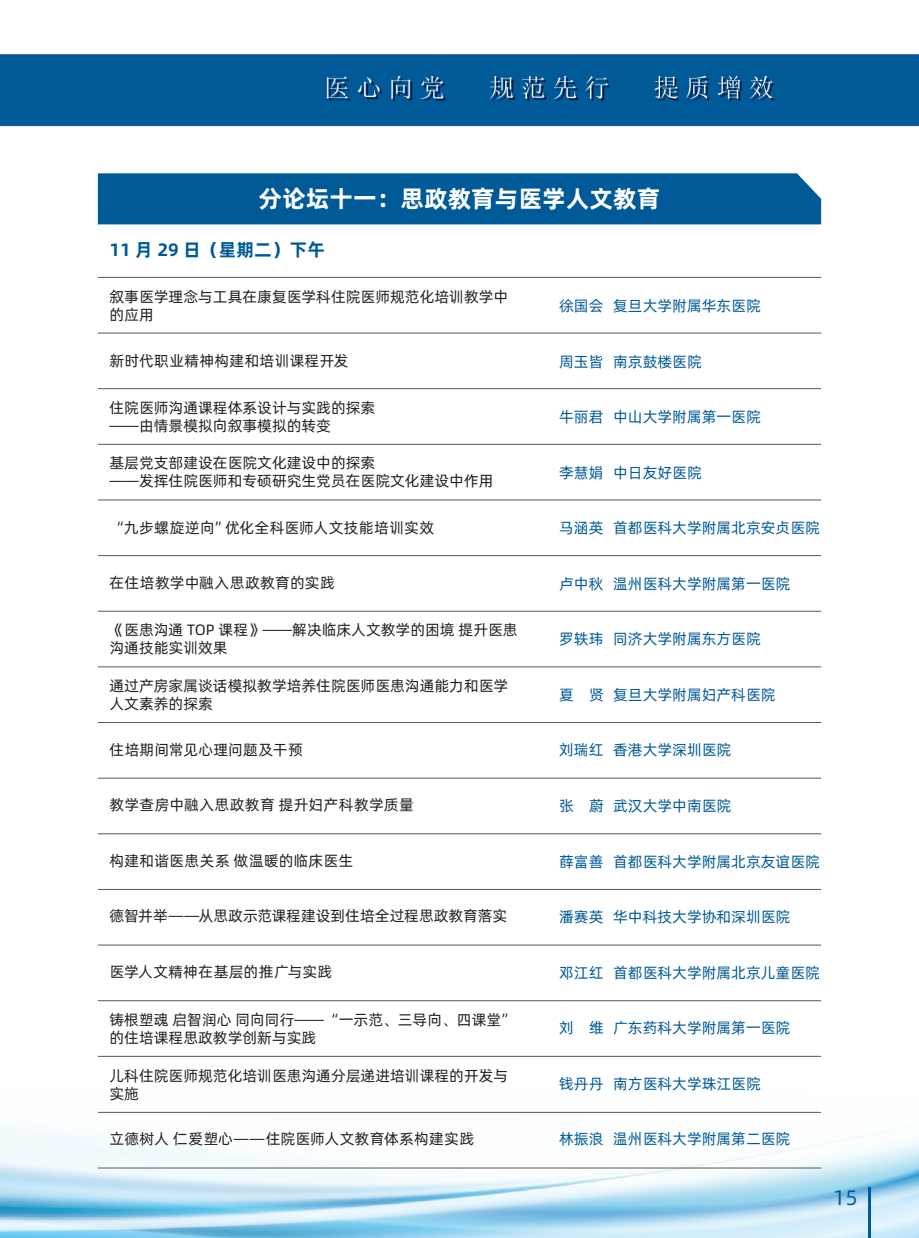
<style>
.page{position:relative;width:919px;height:1238px;background:#fff}
.page>*{position:absolute;margin:0;border:0;box-sizing:border-box;transform-origin:0 0}
.t1{font:24px "Alibaba Pu Hui Ti B";color:#fff}
.t2{font:21px "Alibaba Pu Hui Ti R";color:#015a98}
.t3{font:18px "Alibaba Pu Hui Ti B";color:#015a98}
.t4{font:15px/18px "Alibaba Pu Hui Ti R";color:#231f20}
.t5{font:15px "Alibaba Pu Hui Ti R";color:#015a98}
.t6{font:15px "Alibaba Pu Hui Ti R";letter-spacing:.02em;color:#231f20}
.t7{font:15px "Alibaba Pu Hui Ti R";letter-spacing:.025em;color:#231f20}
</style>
<div class="page">
<img style="left:0;top:54px;width:918px;height:1183px">
<hr style="left:868px;top:1186px;width:2px;height:51px;background:#015a98">
<div style="left:98px;top:173px;width:723px;height:51px;background:#015a98"></div>
<hr style="left:98px;top:333px;width:723px;height:1px;background:#57585a">
<hr style="left:98px;top:388px;width:723px;height:1px;background:#57585a">
<hr style="left:98px;top:444px;width:723px;height:1px;background:#57585a">
<hr style="left:98px;top:499px;width:723px;height:1px;background:#57585a">
<hr style="left:98px;top:611px;width:723px;height:1px;background:#57585a">
<hr style="left:98px;top:666px;width:723px;height:1px;background:#57585a">
<hr style="left:98px;top:722px;width:723px;height:1px;background:#57585a">
<hr style="left:98px;top:777px;width:723px;height:1px;background:#57585a">
<hr style="left:98px;top:833px;width:723px;height:1px;background:#57585a">
<hr style="left:98px;top:889px;width:723px;height:1px;background:#57585a">
<hr style="left:98px;top:944px;width:723px;height:1px;background:#57585a">
<hr style="left:98px;top:1000px;width:723px;height:1px;background:#57585a">
<hr style="left:98px;top:1056px;width:723px;height:1px;background:#57585a">
<hr style="left:98px;top:555px;width:723px;height:1px;background:#57585a">
<hr style="left:98px;top:277px;width:723px;height:1px;background:#57585a">
<hr style="left:98px;top:1112px;width:723px;height:1px;background:#57585a">
<hr style="left:98px;top:1167px;width:723px;height:1px;background:#57585a">
<h1 class="t1" style="left:258px;top:180px;width:403px">分论坛十一：思政教育与医学人文教育</h1>
<p class="t3" style="left:109px;top:235px;width:217px">11 月 29 日（星期二）下午</p>
<p class="t4" style="left:109px;top:287px;width:400px">叙事医学理念与工具在康复医学科住院医师规范化培训教学中的应用</p>
<p class="t4" style="left:109px;top:351px;width:240px">新时代职业精神构建和培训课程开发</p>
<p class="t4" style="left:109px;top:397px;width:267px">住院医师沟通课程体系设计与实践的探索——由情景模拟向叙事模拟的转变</p>
<p class="t4" style="left:109px;top:453px;width:385px">基层党支部建设在医院文化建设中的探索<br>——发挥住院医师和专硕研究生党员在医院文化建设中作用</p>
<p class="t6" style="left:109px;top:516px;width:326px">“九步螺旋逆向”优化全科医师人文技能培训实效</p>
<p class="t6" style="left:109px;top:571px;width:227px">在住培教学中融入思政教育的实践</p>
<p class="t4" style="left:109px;top:620px;width:409px">《医患沟通 TOP 课程》——解决临床人文教学的困境 提升医患沟通技能实训效果</p>
<p class="t4" style="left:109px;top:676px;width:400px">通过产房家属谈话模拟教学培养住院医师医患沟通能力和医学人文素养的探索</p>
<p class="t4" style="left:109px;top:739px;width:195px">住培期间常见心理问题及干预</p>
<p class="t7" style="left:109px;top:793px;width:306px">教学查房中融入思政教育 提升妇产科教学质量</p>
<p class="t6" style="left:109px;top:849px;width:245px">构建和谐医患关系 做温暖的临床医生</p>
<p class="t4" style="left:109px;top:906px;width:399px">德智并举——从思政示范课程建设到住培全过程思政教育落实</p>
<p class="t6" style="left:109px;top:960px;width:224px">医学人文精神在基层的推广与实践</p>
<p class="t4" style="left:109px;top:1009px;width:408px">铸根塑魂 启智润心 同向同行——“一示范、三导向、四课堂”的住培课程思政教学创新与实践</p>
<p class="t4" style="left:109px;top:1065px;width:400px">儿科住院医师规范化培训医患沟通分层递进培训课程的开发与实施</p>
<p class="t4" style="left:109px;top:1128px;width:366px">立德树人 仁爱塑心——住院医师人文教育体系构建实践</p>
<p class="t5" style="left:559px;top:295px;width:203px">徐国会 复旦大学附属华东医院</p>
<p class="t5" style="left:559px;top:350px;width:144px">周玉皆 南京鼓楼医院</p>
<p class="t5" style="left:559px;top:406px;width:203px">牛丽君 中山大学附属第一医院</p>
<p class="t5" style="left:559px;top:461px;width:144px">李慧娟 中日友好医院</p>
<p class="t5" style="left:559px;top:517px;width:262px">马涵英 首都医科大学附属北京安贞医院</p>
<p class="t5" style="left:559px;top:572px;width:233px">卢中秋 温州医科大学附属第一医院</p>
<p class="t5" style="left:559px;top:628px;width:203px">罗轶玮 同济大学附属东方医院</p>
<p class="t5" style="left:559px;top:683px;width:218px">夏 贤 复旦大学附属妇产科医院</p>
<p class="t5" style="left:559px;top:739px;width:174px">刘瑞红 香港大学深圳医院</p>
<p class="t5" style="left:559px;top:794px;width:174px">张 蔚 武汉大学中南医院</p>
<p class="t5" style="left:559px;top:850px;width:262px">薛富善 首都医科大学附属北京友谊医院</p>
<p class="t5" style="left:559px;top:905px;width:233px">潘赛英 华中科技大学协和深圳医院</p>
<p class="t5" style="left:559px;top:961px;width:262px">邓江红 首都医科大学附属北京儿童医院</p>
<p class="t5" style="left:559px;top:1016px;width:233px">刘 维 广东药科大学附属第一医院</p>
<p class="t5" style="left:559px;top:1072px;width:203px">钱丹丹 南方医科大学珠江医院</p>
<p class="t5" style="left:559px;top:1127px;width:233px">林振浪 温州医科大学附属第二医院</p>
<h2 class="t2" style="left:833px;top:1181px;width:26px">15</h2>
</div>
